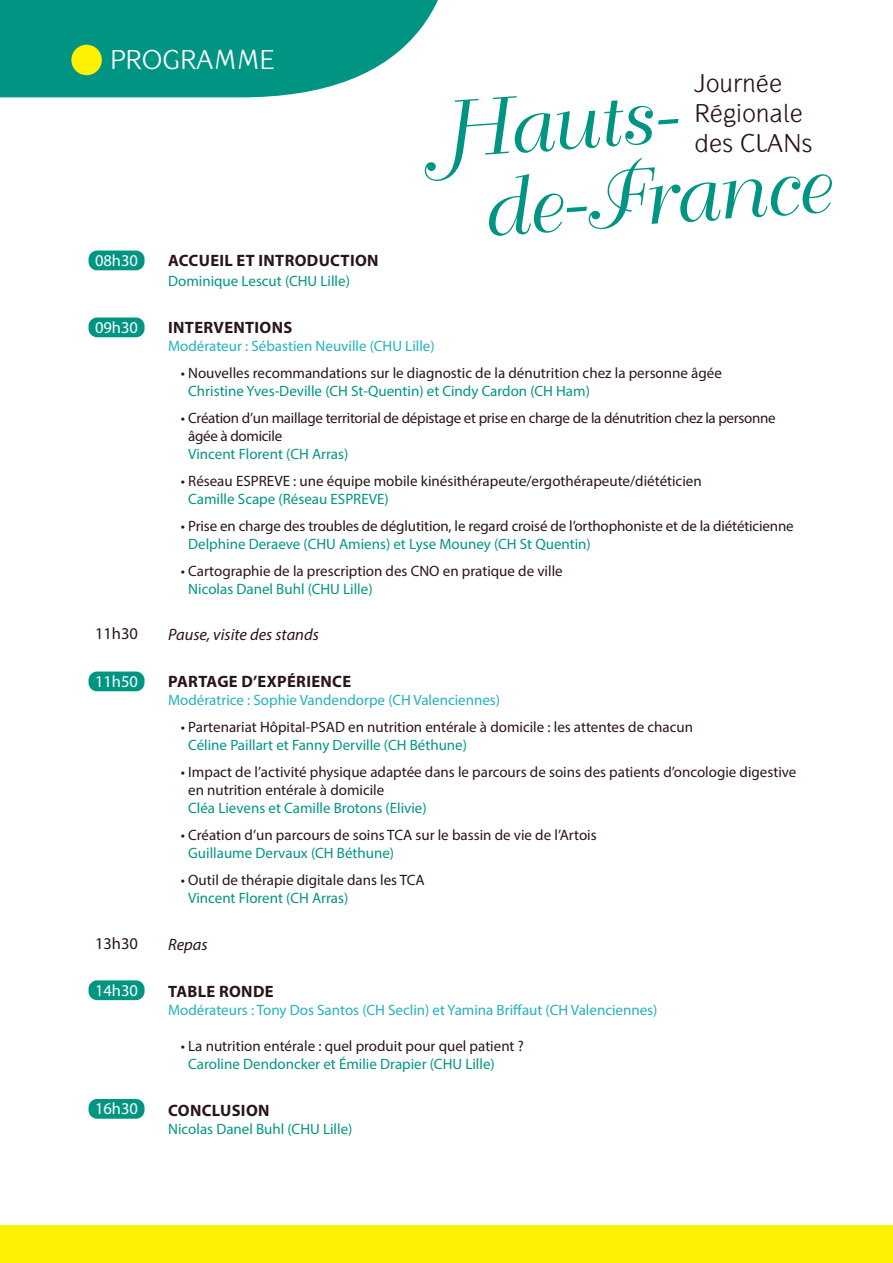
<style>
.page{position:relative;width:893px;height:1263px;background:#fff}
.page>*{position:absolute;margin:0;border:0;box-sizing:border-box;transform-origin:0 0}
.t1{font:79.5px/80.8px "Bellevue BQ";color:#009583}
.t2{font:28.5px "Gauntlet Classic";color:#fff}
.t3{font:26.85px/29.8px "Gauntlet Classic";color:#2a151b}
.t4{font:700 16.5px "Myriad Pro";letter-spacing:.02em;color:#2a151b}
.t5{font:italic 16.5px "Myriad Pro";color:#2a151b}
.t6{font:16.5px "Myriad Pro";color:#fff}
.t7{font:16.5px "Myriad Pro";color:#2a151b}
.t8{font:15px/18px "Myriad Pro";color:#2a151b}
.t9{font:15px "Myriad Pro";color:#009583}
.t10{font:15px "Myriad Pro";color:#23b2bb}
.t11{font:15px/18px "Myriad Pro";letter-spacing:-.02em;color:#2a151b}
</style>
<div class="page">
<div style="left:89px;top:671px;width:56px;height:20px;background:#009583;border-radius:9px"></div>
<div style="left:89px;top:980px;width:56px;height:20px;background:#009583;border-radius:9px"></div>
<div style="left:89px;top:1099px;width:56px;height:20px;background:#009583;border-radius:9px"></div>
<div style="left:89px;top:251px;width:56px;height:19px;background:#009583;border-radius:9px"></div>
<div style="left:89px;top:317px;width:56px;height:20px;background:#009583;border-radius:9px"></div>
<svg style="left:0;top:0;width:438px;height:97px"></svg>
<div style="left:71px;top:45px;width:31px;height:30px;background:#fff101;border-radius:50%"></div>
<div style="left:0;top:1225px;width:893px;height:38px;background:#fff101"></div>
<h2 class="t2" style="left:110px;top:43px;width:166px">PROGRAMME</h2>
<h3 class="t3" style="left:694px;top:68px;width:120px">Journée<br>Régionale des CLANs</h3>
<h1 class="t1" style="left:470px;top:91px;width:349px;text-indent:-32px;rotate:-4deg">Hauts&shy;de-France</h1>
<p class="t6" style="left:95px;top:250px;width:45px">08h30</p>
<p class="t6" style="left:95px;top:317px;width:45px">09h30</p>
<p class="t7" style="left:95px;top:623px;width:45px">11h30</p>
<p class="t6" style="left:95px;top:671px;width:45px">11h50</p>
<p class="t7" style="left:95px;top:933px;width:45px">13h30</p>
<p class="t6" style="left:95px;top:980px;width:45px">14h30</p>
<p class="t6" style="left:95px;top:1099px;width:45px">16h30</p>
<p class="t4" style="left:168px;top:250px;width:212px">ACCUEIL ET INTRODUCTION</p>
<p class="t9" style="left:168px;top:271px;width:183px">Dominique Lescut (CHU Lille)</p>
<p class="t4" style="left:168px;top:316px;width:126px">INTERVENTIONS</p>
<p class="t10" style="left:168px;top:336px;width:268px">Modérateur : Sébastien Neuville (CHU Lille)</p>
<p class="t8" style="left:181px;top:363px;width:543px">• Nouvelles recommandations sur le diagnostic de la dénutrition chez la personne âgée</p>
<p class="t9" style="left:188px;top:381px;width:403px">Christine Yves-Deville (CH St-Quentin) et Cindy Cardon (CH Ham)</p>
<p class="t11" style="left:188px;top:408px;width:589px;text-indent:-7px">• Création d’un maillage territorial de dépistage et prise en charge de la dénutrition chez la personne âgée à domicile</p>
<p class="t9" style="left:188px;top:444px;width:162px">Vincent Florent (CH Arras)</p>
<p class="t8" style="left:181px;top:471px;width:522px">• Réseau ESPREVE : une équipe mobile kinésithérapeute/ergothérapeute/diététicien</p>
<p class="t9" style="left:188px;top:489px;width:202px">Camille Scape (Réseau ESPREVE)</p>
<p class="t8" style="left:181px;top:516px;width:614px">• Prise en charge des troubles de déglutition, le regard croisé de l’orthophoniste et de la diététicienne</p>
<p class="t9" style="left:188px;top:534px;width:404px">Delphine Deraeve (CHU Amiens) et Lyse Mouney (CH St Quentin)</p>
<p class="t8" style="left:181px;top:561px;width:383px">• Cartographie de la prescription des CNO en pratique de ville</p>
<p class="t9" style="left:188px;top:579px;width:186px">Nicolas Danel Buhl (CHU Lille)</p>
<p class="t5" style="left:168px;top:625px;width:152px">Pause, visite des stands</p>
<p class="t4" style="left:168px;top:671px;width:184px">PARTAGE D’EXPÉRIENCE</p>
<p class="t10" style="left:168px;top:691px;width:334px">Modératrice : Sophie Vandendorpe (CH Valenciennes)</p>
<p class="t8" style="left:181px;top:718px;width:514px">• Partenariat Hôpital-PSAD en nutrition entérale à domicile : les attentes de chacun</p>
<p class="t9" style="left:188px;top:736px;width:280px">Céline Paillart et Fanny Derville (CH Béthune)</p>
<p class="t8" style="left:188px;top:763px;width:610px;text-indent:-7px">• Impact de l’activité physique adaptée dans le parcours de soins des patients d’oncologie digestive en nutrition entérale à domicile</p>
<p class="t9" style="left:188px;top:799px;width:240px">Cléa Lievens et Camille Brotons (Elivie)</p>
<p class="t8" style="left:181px;top:826px;width:417px">• Création d’un parcours de soins TCA sur le bassin de vie de l’Artois</p>
<p class="t9" style="left:188px;top:844px;width:207px">Guillaume Dervaux (CH Béthune)</p>
<p class="t8" style="left:181px;top:871px;width:245px">• Outil de thérapie digitale dans les TCA</p>
<p class="t9" style="left:188px;top:889px;width:162px">Vincent Florent (CH Arras)</p>
<p class="t5" style="left:168px;top:934px;width:41px">Repas</p>
<p class="t4" style="left:168px;top:980px;width:107px">TABLE RONDE</p>
<p class="t10" style="left:168px;top:1000px;width:491px">Modérateurs : Tony Dos Santos (CH Seclin) et Yamina Briffaut (CH Valenciennes)</p>
<p class="t8" style="left:181px;top:1036px;width:344px">• La nutrition entérale : quel produit pour quel patient ?</p>
<p class="t9" style="left:188px;top:1054px;width:308px">Caroline Dendoncker et Émilie Drapier (CHU Lille)</p>
<p class="t4" style="left:168px;top:1099px;width:103px">CONCLUSION</p>
<p class="t9" style="left:168px;top:1119px;width:186px">Nicolas Danel Buhl (CHU Lille)</p>
</div>
